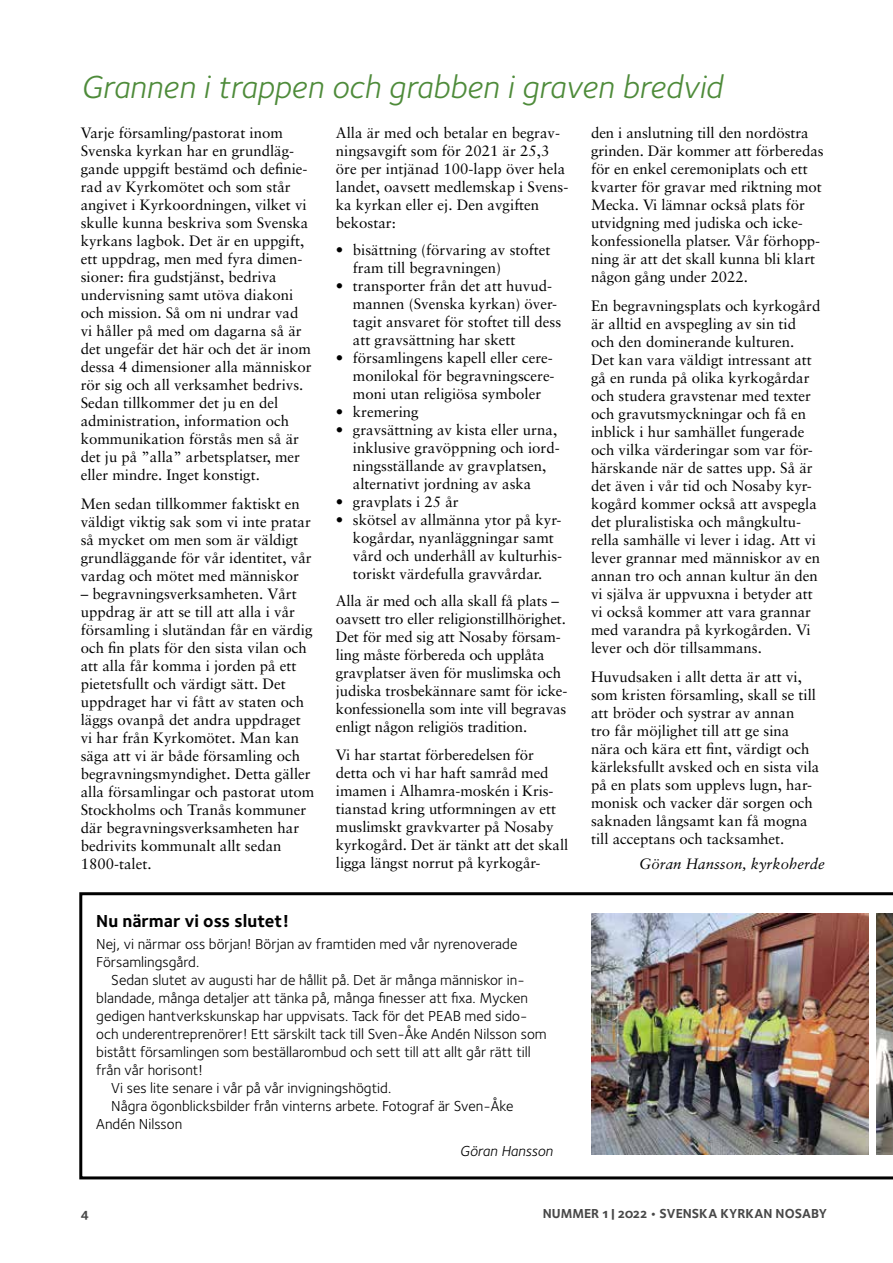
<style>
.page{position:relative;width:893px;height:1263px;background:#fff}
.page>*{position:absolute;margin:0;border:0;box-sizing:border-box;transform-origin:0 0}
.t1{font:33px "Foundry Sterling Book Italic OSF";color:#4e8b3a}
.t2{font:700 18px "Foundry Sterling";color:#000}
.t3{font:15px/18px "Sabon";color:#000}
.t4{font:15px/18px "Foundry Sterling Book OSF";color:#000}
.t5{font:italic 15px "Sabon";color:#000}
.t6{font:15px "Foundry Sterling Book Italic OSF";color:#000}
.t7{font:13.5px "Foundry Sterling Bold Expert";color:#484848}
</style>
<div class="page">
<svg style="left:79px;top:892px;width:814px;height:287px"></svg>
<img style="left:591px;top:913px;width:278px;height:242px">
<img style="left:876px;top:913px;width:17px;height:242px">
<h1 class="t1" style="left:81px;top:63px;width:643px">Grannen i trappen och grabben i graven bredvid</h1>
<p class="t3" style="left:336px;top:124px;width:234px">Alla är med och betalar en begrav&shy;ningsavgift som för 2021 är 25,3 öre per intjänad 100-lapp över hela landet, oavsett medlemskap i Svens&shy;ka kyrkan eller ej. Den avgiften bekostar:</p>
<p class="t3" style="left:353px;top:241px;width:199px;text-indent:-17px">• bisättning (förvaring av stoftet fram till begravningen)</p>
<p class="t3" style="left:353px;top:277px;width:210px;text-indent:-17px">• transporter från det att huvud&shy;mannen (Svenska kyrkan) över&shy;tagit ansvaret för stoftet till dess att gravsättning har skett</p>
<p class="t3" style="left:353px;top:349px;width:203px;text-align:justify;text-indent:-17px">• församlingens kapell eller cere&shy;monilokal för begravningscere&shy;moni utan religiösa symboler</p>
<p class="t3" style="left:336px;top:403px;width:84px">• kremering</p>
<p class="t3" style="left:353px;top:421px;width:208px;text-indent:-17px">• gravsättning av kista eller urna, inklusive gravöppning och iord&shy;ningsställande av gravplatsen, alternativt jordning av aska</p>
<p class="t3" style="left:336px;top:493px;width:124px">• gravplats i 25 år</p>
<p class="t3" style="left:353px;top:511px;width:211px;text-indent:-17px">• skötsel av allmänna ytor på kyr&shy;kogårdar, nyanläggningar samt vård och underhåll av kulturhis&shy;toriskt värdefulla gravvårdar.</p>
<p class="t3" style="left:336px;top:591px;width:233px">Alla är med och alla skall få plats – oavsett tro eller religionstillhörighet.<br>Det för med sig att Nosaby försam&shy;ling måste förbereda och upplåta gravplatser även för muslimska och judiska trosbekännare samt för icke&shy;konfessionella som inte vill begravas enligt någon religiös tradition.</p>
<p class="t3" style="left:336px;top:746px;width:234px">Vi har startat förberedelsen för detta och vi har haft samråd med imamen i Alhamra-moskén i Kris&shy;tianstad kring utformningen av ett muslimskt gravkvarter på Nosaby kyrkogård. Det är tänkt att det skall ligga längst norrut på kyrkogår-</p>
<p class="t3" style="left:81px;top:124px;width:232px">Varje församling/pastorat inom Svenska kyrkan har en grundläg&shy;gande uppgift bestämd och definie&shy;rad av Kyrkomötet och som står angivet i Kyrkoordningen, vilket vi skulle kunna beskriva som Svenska kyrkans lagbok. Det är en uppgift, ett uppdrag, men med fyra dimen&shy;sioner: fira gudstjänst, bedriva undervisning samt utöva diakoni och mission. Så om ni undrar vad vi håller på med om dagarna så är det ungefär det här och det är inom dessa 4 dimensioner alla människor rör sig och all verksamhet bedrivs.<br>Sedan tillkommer det ju en del administration, information och kommunikation förstås men så är det ju på ”alla” arbetsplatser, mer eller mindre. Inget konstigt.</p>
<p class="t3" style="left:81px;top:495px;width:232px">Men sedan tillkommer faktiskt en väldigt viktig sak som vi inte pratar så mycket om men som är väldigt grundläggande för vår identitet, vår vardag och mötet med människor</p>
<p class="t3" style="left:81px;top:585px;width:235px">– begravningsverksamheten. Vårt uppdrag är att se till att alla i vår församling i slutändan får en värdig och fin plats för den sista vilan och att alla får komma i jorden på ett pietetsfullt och värdigt sätt. Det uppdraget har vi fått av staten och läggs ovanpå det andra uppdraget vi har från Kyrkomötet. Man kan säga att vi är både församling och begravningsmyndighet. Detta gäller alla församlingar och pastorat utom<br>Stockholms och Tranås kommuner där begravningsverksamheten har bedrivits kommunalt allt sedan<br>1800-talet.</p>
<p class="t3" style="left:591px;top:124px;width:234px">den i anslutning till den nordöstra grinden. Där kommer att förberedas för en enkel ceremoniplats och ett kvarter för gravar med riktning mot Mecka. Vi lämnar också plats för utvidgning med judiska och icke&shy;konfessionella platser. Vår förhopp&shy;ning är att det skall kunna bli klart någon gång under 2022.</p>
<p class="t3" style="left:591px;top:297px;width:231px">En begravningsplats och kyrkogård är alltid en avspegling av sin tid och den dominerande kulturen.<br>Det kan vara väldigt intressant att gå en runda på olika kyrkogårdar och studera gravstenar med texter och gravutsmyckningar och få en inblick i hur samhället fungerade och vilka värderingar som var för&shy;härskande när de sattes upp. Så är det även i vår tid och Nosaby kyr&shy;kogård kommer också att avspegla det pluralistiska och mångkultu&shy;rella samhälle vi lever i idag. Att vi lever grannar med människor av en annan tro och annan kultur än den vi själva är uppvuxna i betyder att vi också kommer att vara grannar med varandra på kyrkogården. Vi lever och dör tillsammans.</p>
<p class="t3" style="left:591px;top:667px;width:230px">Huvudsaken i allt detta är att vi, som kristen församling, skall se till att bröder och systrar av annan<br>tro får möjlighet till att ge sina nära och kära ett fint, värdigt och kärleksfullt avsked och en sista vila på en plats som upplevs lugn, har&shy;monisk och vacker där sorgen och saknaden långsamt kan få mogna till acceptans och tacksamhet.</p>
<p class="t5" style="left:639px;top:855px;width:187px">Göran Hansson, kyrkoherde</p>
<p class="t2" style="left:96px;top:908px;width:195px">Nu närmar vi oss slutet!</p>
<p class="t4" style="left:96px;top:935px;width:423px">Nej, vi närmar oss början! Början av framtiden med vår nyrenoverade<br>Församlingsgård.</p>
<p class="t4" style="left:111px;top:971px;width:415px">Sedan slutet av augusti har de hållit på. Det är många människor in-</p>
<p class="t4" style="left:96px;top:989px;width:433px">blandade, många detaljer att tänka på, många finesser att fixa. Mycken</p>
<p class="t4" style="left:96px;top:1007px;width:433px">gedigen hantverkskunskap har uppvisats. Tack för det PEAB med sido-</p>
<p class="t4" style="left:96px;top:1025px;width:452px">och underentreprenörer! Ett särskilt tack till Sven-Åke Andén Nilsson som</p>
<p class="t4" style="left:96px;top:1043px;width:436px">bistått församlingen som beställarombud och sett till att allt går rätt till</p>
<p class="t4" style="left:96px;top:1061px;width:108px">från vår horisont!</p>
<p class="t4" style="left:111px;top:1079px;width:281px">Vi ses lite senare i vår på vår invigningshögtid.</p>
<p class="t4" style="left:111px;top:1097px;width:404px">Några ögonblicksbilder från vinterns arbete. Fotograf är Sven-Åke</p>
<p class="t4" style="left:96px;top:1115px;width:87px">Andén Nilsson</p>
<p class="t6" style="left:460px;top:1141px;width:94px">Göran Hansson</p>
<p class="t7" style="left:81px;top:1204px;width:9px">4</p>
<p class="t7" style="left:543px;top:1204px;width:286px">NUMMER 1 | 2022 • SVENSKA KYRKAN NOSABY</p>
</div>
